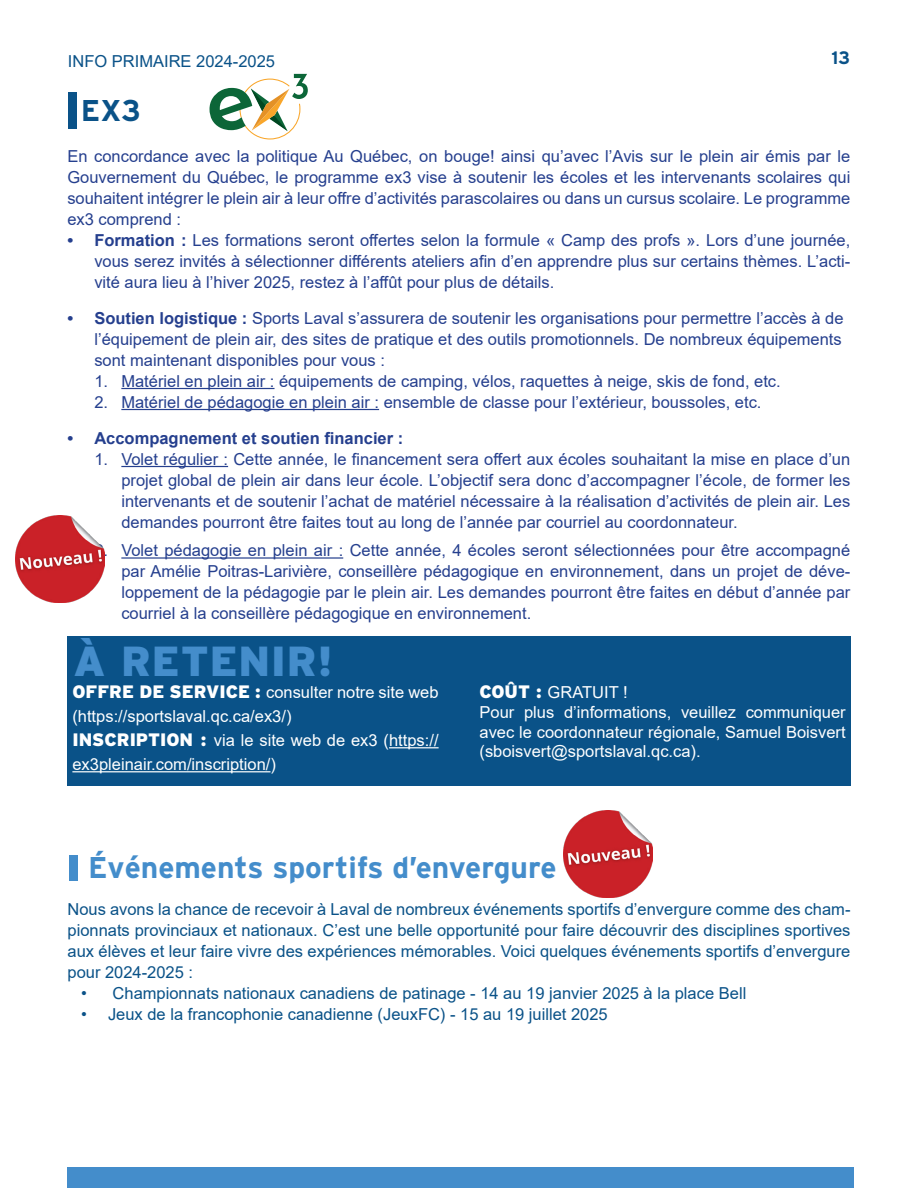
<style>
.page{position:relative;width:918px;height:1188px;background:#fff}
.page>*{position:absolute;margin:0;border:0;box-sizing:border-box;transform-origin:0 0}
.emphase_-_bleu{font:900 42px "Interstate";letter-spacing:.02em;color:#448dcb}
.sous-sous-titre-bleu{font:700 30px "Interstate";color:#448dcb}
.sous-sous-titre-marin{font:700 30px "Interstate";color:#0a5288}
.PAGES{font:700 18px "Interstate";color:#0a5288}
.t1{font:16.5px/21px "Arial";color:#253f8e;text-align:justify}
.TC_-_MARIN{font:16.5px/21px "Arial";color:#0a5288;text-align:justify}
.TC_blanc{font:16.5px/24px "Arial";color:#fff}
.t2{font:700 16.5px "Arial";color:#253f8e}
.haut_de_page{font:16.5px "Arial";color:#0a5288}
.s1{font-weight:700}
.s2{font-family:"Interstate";font-weight:900;font-size:18px}
</style>
<div class="page">
<hr style="left:121px;top:388px;width:154px;height:1px;background:#253f8e">
<hr style="left:121px;top:409px;width:258px;height:1px;background:#253f8e">
<hr style="left:121px;top:466px;width:107px;height:1px;background:#253f8e">
<hr style="left:121px;top:557px;width:222px;height:2px;background:#253f8e">
<div style="left:67px;top:636px;width:784px;height:150px;background:#0a5288"></div>
<hr style="left:389px;top:747px;width:50px;height:1px;background:#fff">
<hr style="left:72px;top:771px;width:199px;height:1px;background:#fff">
<div style="left:68px;top:93px;width:9px;height:36px;background:#0a5288"></div>
<div style="left:68px;top:1167px;width:786px;height:21px;background:#448dcb"></div>
<div style="left:69px;top:855px;width:9px;height:26px;background:#448dcb"></div>
<img style="left:564px;top:810px;width:89px;height:88px">
<svg style="left:210px;top:74px;width:98px;height:66px"></svg>
<img style="left:16px;top:515px;width:88px;height:88px">
<p class="haut_de_page" style="left:68px;top:50px;width:209px">INFO PRIMAIRE 2024-2025</p>
<p class="PAGES" style="left:832px;top:48px;width:20px">13</p>
<p class="sous-sous-titre-marin" style="left:81px;top:94px;width:61px">EX3</p>
<p class="t1" style="left:67px;top:145px;width:784px">En concordance avec la politique Au Québec, on bouge! ainsi qu’avec l’Avis sur le plein air émis par le Gouvernement du Québec, le programme ex3 vise à soutenir les écoles et les intervenants scolaires qui souhaitent intégrer le plein air à leur offre d’activités parascolaires ou dans un cursus scolaire. Le programme ex3 comprend :</p>
<p class="t1" style="left:94px;top:229px;width:757px;text-indent:-27px"><span class="s1">• Formation :</span> Les formations seront offertes selon la formule « Camp des profs ». Lors d’une journée, vous serez invités à sélectionner différents ateliers afin d’en apprendre plus sur certains thèmes. L’acti&shy;vité aura lieu à l’hiver 2025, restez à l’affût pour plus de détails.</p>
<p class="t1" style="left:94px;top:307px;width:751px;text-indent:-27px"><span class="s1">• Soutien logistique :</span> Sports Laval s’assurera de soutenir les organisations pour permettre l’accès à de l’équipement de plein air, des sites de pratique et des outils promotionnels. De nombreux équipements sont maintenant disponibles pour vous :</p>
<p class="t1" style="left:94px;top:370px;width:688px">1. Matériel en plein air : équipements de camping, vélos, raquettes à neige, skis de fond, etc.</p>
<p class="t1" style="left:94px;top:391px;width:669px">2. Matériel de pédagogie en plein air : ensemble de classe pour l’extérieur, boussoles, etc.</p>
<p class="t2" style="left:67px;top:426px;width:337px">• Accompagnement et soutien financier :</p>
<p class="t1" style="left:121px;top:448px;width:730px;text-indent:-27px">1. Volet régulier : Cette année, le financement sera offert aux écoles souhaitant la mise en place d’un projet global de plein air dans leur école. L’objectif sera donc d’accompagner l’école, de former les intervenants et de soutenir l’achat de matériel nécessaire à la réalisation d’activités de plein air. Les demandes pourront être faites tout au long de l’année par courriel au coordonnateur.</p>
<p class="t1" style="left:121px;top:540px;width:730px;text-indent:-27px">2. Volet pédagogie en plein air : Cette année, 4 écoles seront sélectionnées pour être accompagné par Amélie Poitras-Larivière, conseillère pédagogique en environnement, dans un projet de déve&shy;loppement de la pédagogie par le plein air. Les demandes pourront être faites en début d’année par courriel à la conseillère pédagogique en environnement.</p>
<p class="emphase_-_bleu" style="left:74px;top:637px;width:260px">À RETENIR!</p>
<p class="TC_blanc" style="left:72px;top:680px;width:368px"><span class="s2">OFFRE DE SERVICE :</span> consulter notre site web (https://sportslaval.qc.ca/ex3/)</p>
<p class="TC_blanc" style="left:72px;top:728px;width:368px"><span class="s2">INSCRIPTION :</span> via le site web de ex3 (https:// ex3pleinair.com/inscription/)</p>
<p class="TC_blanc" style="left:480px;top:680px;width:150px"><span class="s2">COÛT :</span> GRATUIT !</p>
<p class="TC_blanc" style="left:480px;top:702px;width:368px;line-height:19.8px;text-align:justify">Pour plus d’informations, veuillez communiquer avec le coordonnateur régionale, Samuel Boisvert (sboisvert@sportslaval.qc.ca).</p>
<p class="sous-sous-titre-bleu" style="left:88px;top:851px;width:470px">Événements sportifs d’envergure</p>
<p class="TC_-_MARIN" style="left:68px;top:898px;width:784px">Nous avons la chance de recevoir à Laval de nombreux événements sportifs d’envergure comme des cham&shy;pionnats provinciaux et nationaux. C’est une belle opportunité pour faire découvrir des disciplines sportives aux élèves et leur faire vivre des expériences mémorables. Voici quelques événements sportifs d’envergure pour 2024-2025 :</p>
<p class="TC_-_MARIN" style="left:81px;top:982px;width:667px">• Championnats nationaux canadiens de patinage - 14 au 19 janvier 2025 à la place Bell</p>
<p class="TC_-_MARIN" style="left:81px;top:1003px;width:528px">• Jeux de la francophonie canadienne (JeuxFC) - 15 au 19 juillet 2025</p>
</div>
